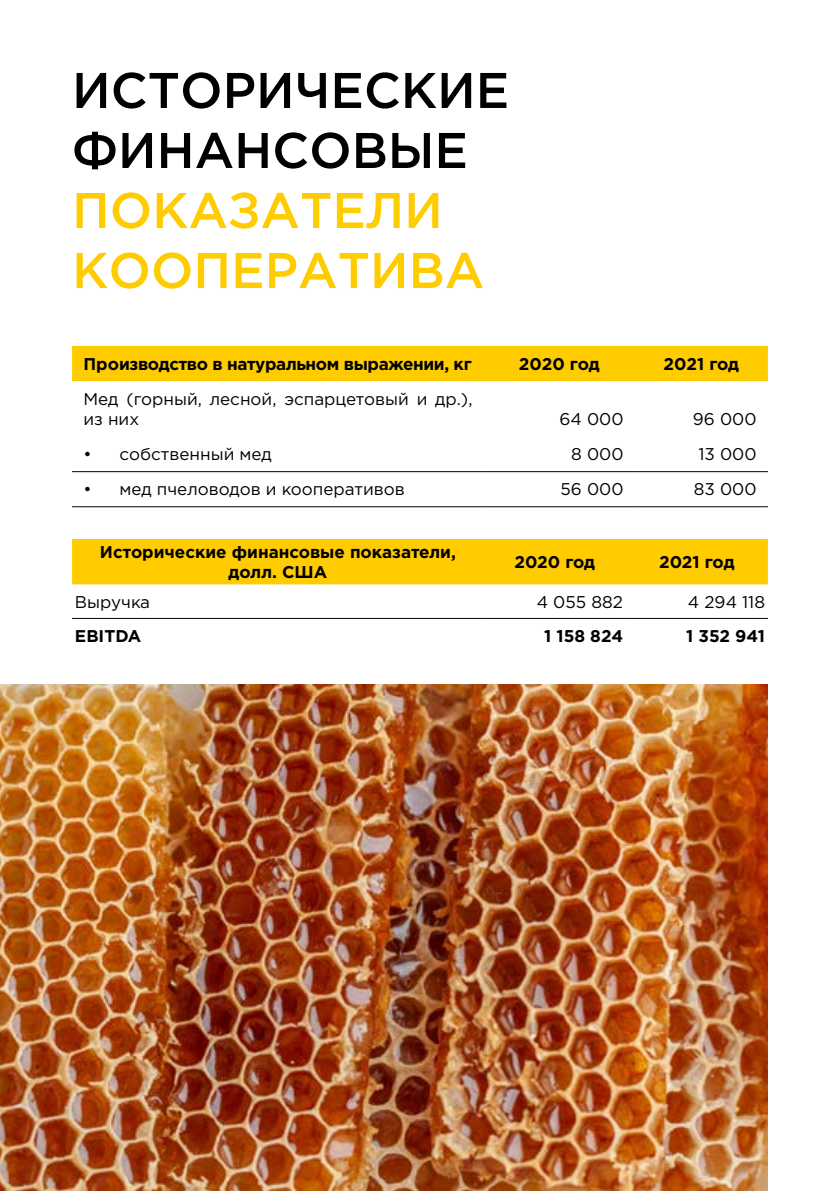
<style>
.page{position:relative;width:840px;height:1191px;background:#fff}
.page>*{position:absolute;margin:0;border:0;box-sizing:border-box;transform-origin:0 0}
.t1{font:500 50px/60px "Gotham Pro";color:#000}
.t2{font:500 50px/60px "Gotham Pro";color:#fc0}
.t3{font:17px/20.4px "Gotham Pro";color:#000}
.t4{font:700 17px/20.4px "Gotham Pro";letter-spacing:-.01em;color:#000;text-align:center}
</style>
<div class="page">
<div style="left:72px;top:346px;width:695px;height:35px;background:#fc0"></div>
<hr style="left:72px;top:471px;width:411px;height:1px;background:#000">
<hr style="left:483px;top:471px;width:151px;height:1px;background:#000">
<hr style="left:634px;top:471px;width:133px;height:1px;background:#000">
<hr style="left:72px;top:506px;width:411px;height:1px;background:#000">
<hr style="left:483px;top:506px;width:151px;height:1px;background:#000">
<hr style="left:634px;top:506px;width:133px;height:1px;background:#000">
<div style="left:72px;top:539px;width:695px;height:45px;background:#fc0"></div>
<hr style="left:72px;top:618px;width:411px;height:1px;background:#000">
<hr style="left:483px;top:618px;width:142px;height:1px;background:#000">
<hr style="left:625px;top:618px;width:142px;height:1px;background:#000">
<img style="left:0;top:684px;width:767px;height:507px">
<h1 class="t1" style="left:72px;top:59px;width:438px">ИСТОРИЧЕСКИЕ<br>ФИНАНСОВЫЕ</h1>
<h1 class="t2" style="left:72px;top:179px;width:413px">ПОКАЗАТЕЛИ<br>КООПЕРАТИВА</h1>
<p class="t4" style="left:83px;top:353px;width:389px">Производство в натуральном выражении, кг</p>
<p class="t4" style="left:518px;top:353px;width:82px">2020 год</p>
<p class="t4" style="left:663px;top:353px;width:77px">2021 год</p>
<p class="t3" style="left:83px;top:388px;width:390px">Мед (горный, лесной, эспарцетовый и др.), из них</p>
<p class="t3" style="left:559px;top:409px;width:65px">64 000</p>
<p class="t3" style="left:692px;top:409px;width:65px">96 000</p>
<p class="t3" style="left:83px;top:444px;width:190px">• собственный мед</p>
<p class="t3" style="left:571px;top:444px;width:54px">8 000</p>
<p class="t3" style="left:698px;top:444px;width:60px">13 000</p>
<p class="t3" style="left:83px;top:479px;width:322px">• мед пчеловодов и кооперативов</p>
<p class="t3" style="left:560px;top:479px;width:64px">56 000</p>
<p class="t3" style="left:693px;top:479px;width:64px">83 000</p>
<p class="t4" style="left:100px;top:541px;width:357px">Исторические финансовые показатели, долл. США</p>
<p class="t4" style="left:514px;top:551px;width:82px">2020 год</p>
<p class="t4" style="left:658px;top:551px;width:77px">2021 год</p>
<p class="t3" style="left:75px;top:591px;width:77px">Выручка</p>
<p class="t3" style="left:536px;top:591px;width:88px">4 055 882</p>
<p class="t3" style="left:687px;top:591px;width:79px">4 294 118</p>
<p class="t4" style="left:75px;top:625px;width:68px">EBITDA</p>
<p class="t4" style="left:544px;top:625px;width:80px">1 158 824</p>
<p class="t4" style="left:685px;top:625px;width:80px">1 352 941</p>
</div>
